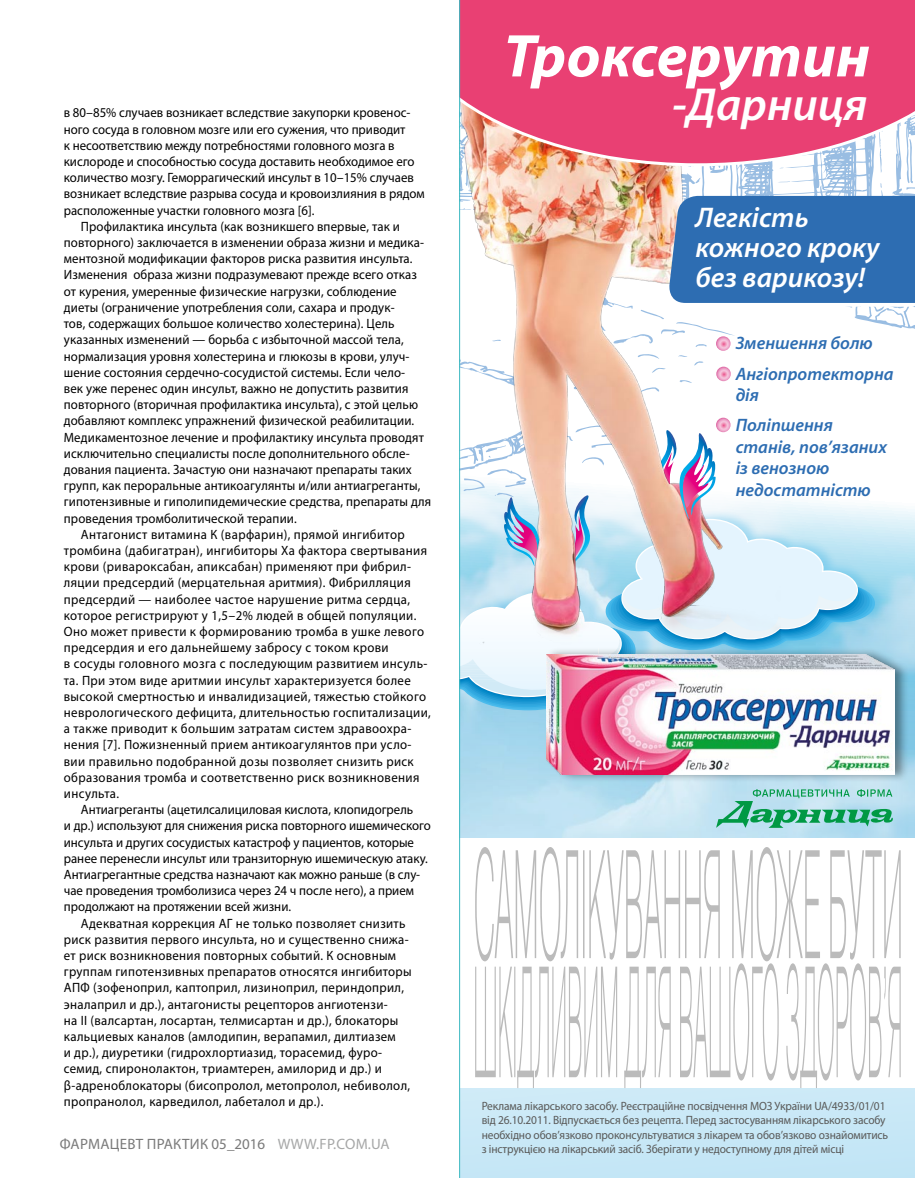
<style>
.page{position:relative;width:915px;height:1178px;background:#fff}
.page>*{position:absolute;margin:0;border:0;box-sizing:border-box;transform-origin:0 0}
.t1{font:italic 700 60.9px "Myriad Pro";color:#fff}
.t2{font:italic 600 46.5px "Myriad Pro";color:#fff}
.t3{font:italic 600 28.5px/30px "Myriad Pro";color:#fff}
.t4{font:italic 600 18px/30.2px "Myriad Pro";color:#2d6db2}
.t5{font:15px "Myriad Pro";letter-spacing:.02em;color:#7a7a7a}
.t6{font:13.5px "Myriad Pro";letter-spacing:.01em;color:#000;scale:.95 1}
.t7{font:13.5px "Myriad Pro";letter-spacing:.03em;color:#000;scale:.95 1}
.t8{font:12px/14.4px "Myriad Pro";letter-spacing:-.01em;color:#595958;scale:.95 1}
.s1{font-family:"Cambria Math"}
.s2{color:#a6a7a7}
</style>
<div class="page">
<div style="left:464px;top:577px;width:205px;height:161px;background:#9fd4ec"></div>
<svg style="left:460px;top:750px;width:454px;height:428px;background:#c4e5f4"></svg>
<div style="left:459px;top:838px;width:455px;height:250px;background:#fff"></div>
<svg style="left:475px;top:963px;width:425px;height:125px"></svg>
<svg style="left:475px;top:847px;width:425px;height:114px"></svg>
<svg style="left:715px;top:789px;width:177px;height:39px;background:#85cbbd"></svg>
<div style="left:545px;top:647px;width:363px;height:135px;background:#000;opacity:.41"></div>
<img style="left:546px;top:711px;width:348px;height:63px">
<div style="left:460px;top:0;width:454px;height:57px;background:#e94073"></div>
<img style="left:460px;top:57px;width:454px;height:654px">
<hr style="left:459px;top:0;width:1px;height:1178px;background:#3ab8c1">
<p class="t6" style="left:64px;top:105px;width:366px">В 80<span class="s1">‒</span>85% СЛУЧАЕВ ВОЗНИКАЕТ ВСЛЕДСТВИЕ ЗАКУПОРКИ КРОВЕНОС-</p>
<p class="t6" style="left:64px;top:121px;width:361px">НОГО СОСУДА В ГОЛОВНОМ МОЗГЕ ИЛИ ЕГО СУЖЕНИЯ, ЧТО ПРИВОДИТ</p>
<p class="t6" style="left:64px;top:137px;width:349px">К НЕСООТВЕТСТВИЮ МЕЖДУ ПОТРЕБНОСТЯМИ ГОЛОВНОГО МОЗГА В</p>
<p class="t6" style="left:64px;top:153px;width:370px">КИСЛОРОДЕ И СПОСОБНОСТЬЮ СОСУДА ДОСТАВИТЬ НЕОБХОДИМОЕ ЕГО</p>
<p class="t6" style="left:64px;top:169px;width:370px">КОЛИЧЕСТВО МОЗГУ. ГЕМОРРАГИЧЕСКИЙ ИНСУЛЬТ В 10<span class="s1">‒</span>15% СЛУЧАЕВ</p>
<p class="t6" style="left:64px;top:186px;width:381px">ВОЗНИКАЕТ ВСЛЕДСТВИЕ РАЗРЫВА СОСУДА И КРОВОИЗЛИЯНИЯ В РЯДОМ</p>
<p class="t6" style="left:64px;top:202px;width:265px">РАСПОЛОЖЕННЫЕ УЧАСТКИ ГОЛОВНОГО МОЗГА [6].</p>
<p class="t6" style="left:81px;top:218px;width:337px">ПРОФИЛАКТИКА ИНСУЛЬТА (КАК ВОЗНИКШЕГО ВПЕРВЫЕ, ТАК И</p>
<p class="t6" style="left:64px;top:234px;width:380px">ПОВТОРНОГО) ЗАКЛЮЧАЕТСЯ В ИЗМЕНЕНИИ ОБРАЗА ЖИЗНИ И МЕДИКА-</p>
<p class="t6" style="left:64px;top:250px;width:368px">МЕНТОЗНОЙ МОДИФИКАЦИИ ФАКТОРОВ РИСКА РАЗВИТИЯ ИНСУЛЬТА.</p>
<p class="t6" style="left:64px;top:267px;width:373px">ИЗМЕНЕНИЯ ОБРАЗА ЖИЗНИ ПОДРАЗУМЕВАЮТ ПРЕЖДЕ ВСЕГО ОТКАЗ</p>
<p class="t6" style="left:64px;top:283px;width:352px">ОТ КУРЕНИЯ, УМЕРЕННЫЕ ФИЗИЧЕСКИЕ НАГРУЗКИ, СОБЛЮДЕНИЕ</p>
<p class="t6" style="left:64px;top:299px;width:349px">ДИЕТЫ (ОГРАНИЧЕНИЕ УПОТРЕБЛЕНИЯ СОЛИ, САХАРА И ПРОДУК-</p>
<p class="t6" style="left:64px;top:315px;width:349px">ТОВ, СОДЕРЖАЩИХ БОЛЬШОЕ КОЛИЧЕСТВО ХОЛЕСТЕРИНА). ЦЕЛЬ</p>
<p class="t6" style="left:64px;top:331px;width:359px">УКАЗАННЫХ ИЗМЕНЕНИЙ — БОРЬБА С ИЗБЫТОЧНОЙ МАССОЙ ТЕЛА,</p>
<p class="t6" style="left:64px;top:348px;width:365px">НОРМАЛИЗАЦИЯ УРОВНЯ ХОЛЕСТЕРИНА И ГЛЮКОЗЫ В КРОВИ, УЛУЧ-</p>
<p class="t6" style="left:64px;top:364px;width:360px">ШЕНИЕ СОСТОЯНИЯ СЕРДЕЧНО-СОСУДИСТОЙ СИСТЕМЫ. ЕСЛИ ЧЕЛО-</p>
<p class="t6" style="left:64px;top:380px;width:364px">ВЕК УЖЕ ПЕРЕНЕС ОДИН ИНСУЛЬТ, ВАЖНО НЕ ДОПУСТИТЬ РАЗВИТИЯ</p>
<p class="t6" style="left:64px;top:396px;width:374px">ПОВТОРНОГО (ВТОРИЧНАЯ ПРОФИЛАКТИКА ИНСУЛЬТА), С ЭТОЙ ЦЕЛЬЮ</p>
<p class="t6" style="left:64px;top:412px;width:370px">ДОБАВЛЯЮТ КОМПЛЕКС УПРАЖНЕНИЙ ФИЗИЧЕСКОЙ РЕАБИЛИТАЦИИ.</p>
<p class="t6" style="left:64px;top:429px;width:380px">МЕДИКАМЕНТОЗНОЕ ЛЕЧЕНИЕ И ПРОФИЛАКТИКУ ИНСУЛЬТА ПРОВОДЯТ</p>
<p class="t6" style="left:64px;top:445px;width:365px">ИСКЛЮЧИТЕЛЬНО СПЕЦИАЛИСТЫ ПОСЛЕ ДОПОЛНИТЕЛЬНОГО ОБСЛЕ-</p>
<p class="t6" style="left:64px;top:461px;width:367px">ДОВАНИЯ ПАЦИЕНТА. ЗАЧАСТУЮ ОНИ НАЗНАЧАЮТ ПРЕПАРАТЫ ТАКИХ</p>
<p class="t6" style="left:64px;top:477px;width:377px">ГРУПП, КАК ПЕРОРАЛЬНЫЕ АНТИКОАГУЛЯНТЫ И/ИЛИ АНТИАГРЕГАНТЫ,</p>
<p class="t6" style="left:64px;top:493px;width:388px">ГИПОТЕНЗИВНЫЕ И ГИПОЛИПИДЕМИЧЕСКИЕ СРЕДСТВА, ПРЕПАРАТЫ ДЛЯ</p>
<p class="t6" style="left:64px;top:510px;width:247px">ПРОВЕДЕНИЯ ТРОМБОЛИТИЧЕСКОЙ ТЕРАПИИ.</p>
<p class="t7" style="left:81px;top:526px;width:342px">АНТАГОНИСТ ВИТАМИНА К (ВАРФАРИН), ПРЯМОЙ ИНГИБИТОР</p>
<p class="t7" style="left:64px;top:542px;width:384px">ТРОМБИНА (ДАБИГАТРАН), ИНГИБИТОРЫ XA ФАКТОРА СВЕРТЫВАНИЯ</p>
<p class="t7" style="left:64px;top:558px;width:367px">КРОВИ (РИВАРОКСАБАН, АПИКСАБАН) ПРИМЕНЯЮТ ПРИ ФИБРИЛ-</p>
<p class="t7" style="left:64px;top:574px;width:366px">ЛЯЦИИ ПРЕДСЕРДИЙ (МЕРЦАТЕЛЬНАЯ АРИТМИЯ). ФИБРИЛЛЯЦИЯ</p>
<p class="t7" style="left:64px;top:591px;width:366px">ПРЕДСЕРДИЙ — НАИБОЛЕЕ ЧАСТОЕ НАРУШЕНИЕ РИТМА СЕРДЦА,</p>
<p class="t7" style="left:64px;top:607px;width:372px">КОТОРОЕ РЕГИСТРИРУЮТ У 1,5<span class="s1">‒</span>2% ЛЮДЕЙ В ОБЩЕЙ ПОПУЛЯЦИИ.</p>
<p class="t7" style="left:64px;top:623px;width:380px">ОНО МОЖЕТ ПРИВЕСТИ К ФОРМИРОВАНИЮ ТРОМБА В УШКЕ ЛЕВОГО</p>
<p class="t7" style="left:64px;top:639px;width:343px">ПРЕДСЕРДИЯ И ЕГО ДАЛЬНЕЙШЕМУ ЗАБРОСУ С ТОКОМ КРОВИ</p>
<p class="t7" style="left:64px;top:655px;width:384px">В СОСУДЫ ГОЛОВНОГО МОЗГА С ПОСЛЕДУЮЩИМ РАЗВИТИЕМ ИНСУЛЬ-</p>
<p class="t7" style="left:64px;top:672px;width:366px">ТА. ПРИ ЭТОМ ВИДЕ АРИТМИИ ИНСУЛЬТ ХАРАКТЕРИЗУЕТСЯ БОЛЕЕ</p>
<p class="t7" style="left:64px;top:688px;width:383px">ВЫСОКОЙ СМЕРТНОСТЬЮ И ИНВАЛИДИЗАЦИЕЙ, ТЯЖЕСТЬЮ СТОЙКОГО</p>
<p class="t7" style="left:64px;top:704px;width:387px">НЕВРОЛОГИЧЕСКОГО ДЕФИЦИТА, ДЛИТЕЛЬНОСТЬЮ ГОСПИТАЛИЗАЦИИ,</p>
<p class="t7" style="left:64px;top:720px;width:367px">А ТАКЖЕ ПРИВОДИТ К БОЛЬШИМ ЗАТРАТАМ СИСТЕМ ЗДРАВООХРА-</p>
<p class="t7" style="left:64px;top:736px;width:367px">НЕНИЯ [7]. ПОЖИЗНЕННЫЙ ПРИЕМ АНТИКОАГУЛЯНТОВ ПРИ УСЛО-</p>
<p class="t7" style="left:64px;top:753px;width:370px">ВИИ ПРАВИЛЬНО ПОДОБРАННОЙ ДОЗЫ ПОЗВОЛЯЕТ СНИЗИТЬ РИСК</p>
<p class="t7" style="left:64px;top:769px;width:376px">ОБРАЗОВАНИЯ ТРОМБА И СООТВЕТСТВЕННО РИСК ВОЗНИКНОВЕНИЯ</p>
<p class="t7" style="left:64px;top:785px;width:60px">ИНСУЛЬТА.</p>
<p class="t6" style="left:81px;top:801px;width:351px">АНТИАГРЕГАНТЫ (АЦЕТИЛСАЛИЦИЛОВАЯ КИСЛОТА, КЛОПИДОГРЕЛЬ</p>
<p class="t6" style="left:64px;top:817px;width:388px">И ДР.) ИСПОЛЬЗУЮТ ДЛЯ СНИЖЕНИЯ РИСКА ПОВТОРНОГО ИШЕМИЧЕСКОГО</p>
<p class="t6" style="left:64px;top:834px;width:370px">ИНСУЛЬТА И ДРУГИХ СОСУДИСТЫХ КАТАСТРОФ У ПАЦИЕНТОВ, КОТОРЫЕ</p>
<p class="t6" style="left:64px;top:850px;width:384px">РАНЕЕ ПЕРЕНЕСЛИ ИНСУЛЬТ ИЛИ ТРАНЗИТОРНУЮ ИШЕМИЧЕСКУЮ АТАКУ.</p>
<p class="t6" style="left:64px;top:866px;width:376px">АНТИАГРЕГАНТНЫЕ СРЕДСТВА НАЗНАЧАЮТ КАК МОЖНО РАНЬШЕ (В СЛУ-</p>
<p class="t6" style="left:64px;top:882px;width:370px">ЧАЕ ПРОВЕДЕНИЯ ТРОМБОЛИЗИСА ЧЕРЕЗ 24 Ч ПОСЛЕ НЕГО), А ПРИЕМ</p>
<p class="t6" style="left:64px;top:898px;width:241px">ПРОДОЛЖАЮТ НА ПРОТЯЖЕНИИ ВСЕЙ ЖИЗНИ.</p>
<p class="t6" style="left:81px;top:915px;width:343px">АДЕКВАТНАЯ КОРРЕКЦИЯ АГ НЕ ТОЛЬКО ПОЗВОЛЯЕТ СНИЗИТЬ</p>
<p class="t6" style="left:64px;top:931px;width:364px">РИСК РАЗВИТИЯ ПЕРВОГО ИНСУЛЬТА, НО И СУЩЕСТВЕННО СНИЖА-</p>
<p class="t6" style="left:64px;top:947px;width:351px">ЕТ РИСК ВОЗНИКНОВЕНИЯ ПОВТОРНЫХ СОБЫТИЙ. К ОСНОВНЫМ</p>
<p class="t6" style="left:64px;top:963px;width:367px">ГРУППАМ ГИПОТЕНЗИВНЫХ ПРЕПАРАТОВ ОТНОСЯТСЯ ИНГИБИТОРЫ</p>
<p class="t6" style="left:64px;top:979px;width:359px">АПФ (ЗОФЕНОПРИЛ, КАПТОПРИЛ, ЛИЗИНОПРИЛ, ПЕРИНДОПРИЛ,</p>
<p class="t6" style="left:64px;top:996px;width:342px">ЭНАЛАПРИЛ И ДР.), АНТАГОНИСТЫ РЕЦЕПТОРОВ АНГИОТЕНЗИ-</p>
<p class="t6" style="left:64px;top:1012px;width:353px">НА II (ВАЛСАРТАН, ЛОСАРТАН, ТЕЛМИСАРТАН И ДР.), БЛОКАТОРЫ</p>
<p class="t6" style="left:64px;top:1028px;width:351px">КАЛЬЦИЕВЫХ КАНАЛОВ (АМЛОДИПИН, ВЕРАПАМИЛ, ДИЛТИАЗЕМ</p>
<p class="t6" style="left:64px;top:1044px;width:336px">И ДР.), ДИУРЕТИКИ (ГИДРОХЛОРТИАЗИД, ТОРАСЕМИД, ФУРО-</p>
<p class="t6" style="left:64px;top:1060px;width:336px">СЕМИД, СПИРОНОЛАКТОН, ТРИАМТЕРЕН, АМИЛОРИД И ДР.) И</p>
<p class="t6" style="left:64px;top:1077px;width:366px">Β-АДРЕНОБЛОКАТОРЫ (БИСОПРОЛОЛ, МЕТОПРОЛОЛ, НЕБИВОЛОЛ,</p>
<p class="t6" style="left:64px;top:1093px;width:274px">ПРОПРАНОЛОЛ, КАРВЕДИЛОЛ, ЛАБЕТАЛОЛ И ДР.).</p>
<p class="t5" style="left:60px;top:1135px;width:39px">ФАРМАЦЕВ</p>
<p class="t5" style="left:136px;top:1135px;width:255px">Т ПРАКТИК 05_2016 <span class="s2">WWW.FP.COM.UA</span></p>
<h1 class="t1" style="left:503px;top:16px;width:368px">Троксерутин</h1>
<h2 class="t2" style="left:672px;top:74px;width:196px">-Дарниця</h2>
<h3 class="t3" style="left:695px;top:201px;width:186px">Легкість кожного кроку без варикозу!</h3>
<h3 class="t4" style="left:735px;top:328px;width:159px">Зменшення болю<br>Ангіопротекторна</h3>
<h3 class="t4" style="left:735px;top:380px;width:99px">дія<br>Поліпшення</h3>
<h3 class="t4" style="left:735px;top:435px;width:153px;line-height:21.6px">станів, пов’язаних із венозною недостатністю</h3>
<p class="t8" style="left:481px;top:1098px;width:429px">РЕКЛАМА ЛІКАРСЬКОГО ЗАСОБУ. РЕЄСТРАЦІЙНЕ ПОСВІДЧЕННЯ МОЗ УКРАЇНИ UA/4933/01/01<br>ВІД 26.10.2011. ВІДПУСКАЄТЬСЯ БЕЗ РЕЦЕПТА. ПЕРЕД ЗАСТОСУВАННЯМ ЛІКАРСЬКОГО ЗАСОБУ НЕОБХІДНО ОБОВ’ЯЗКОВО ПРОКОНСУЛЬТУВАТИСЯ З ЛІКАРЕМ ТА ОБОВ’ЯЗКОВО ОЗНАЙОМИТИСЬ З ІНСТРУКЦІЄЮ НА ЛІКАРСЬКИЙ ЗАСІБ. ЗБЕРIГАТИ У НЕДОСТУПНОМУ ДЛЯ ДIТЕЙ МIСЦI</p>
</div>
